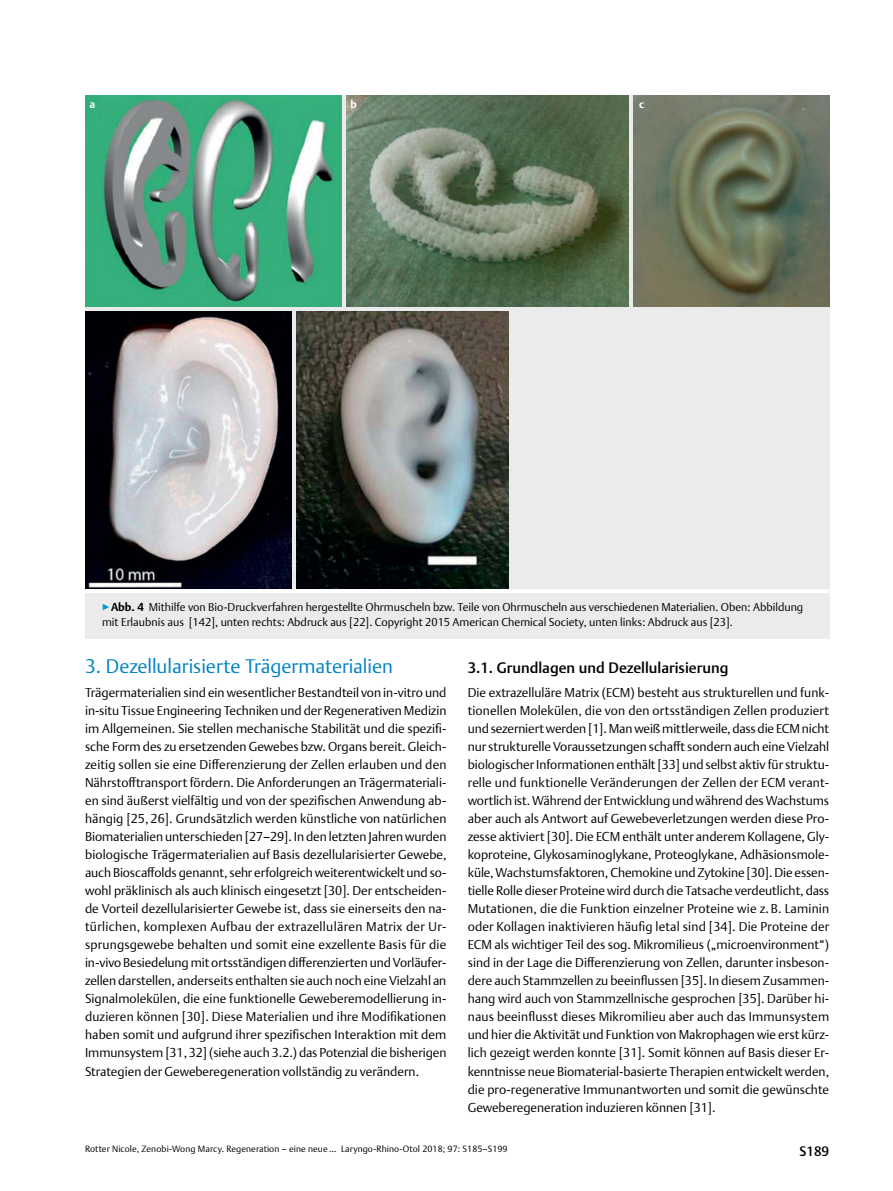
<style>
.page{position:relative;width:893px;height:1191px;background:#fff}
.page>*{position:absolute;margin:0;border:0;box-sizing:border-box;transform-origin:0 0}
.t1{font:300 19.5px "Thieme Argo 2011";color:#0083c2}
.t2{font:500 15px "Thieme Argo 2011";color:#000}
.t3{font:500 13.5px "Thieme Argo 2011";color:#000}
.t4{font:300 12.75px/18px "Thieme Argo 2011";color:#000;text-align:justify}
.t5{font:300 11.25px/15px "Thieme Argo 2011";color:#000}
.t6{font:700 10.8px "Thieme Argo 2011";color:#fff}
.t7{font:300 9px "Thieme Argo 2011";letter-spacing:.01em;color:#000}
.s1{color:#0095da}
.s2{font-weight:700}
</style>
<div class="page">
<div style="left:85px;top:95px;width:744px;height:494px;background:#ebebec"></div>
<img style="left:85px;top:95px;width:257px;height:212px">
<img style="left:346px;top:95px;width:283px;height:212px">
<img style="left:633px;top:95px;width:196px;height:212px">
<img style="left:85px;top:311px;width:207px;height:278px">
<img style="left:296px;top:311px;width:213px;height:278px">
<div style="left:85px;top:589px;width:744px;height:50px;background:#ebebec"></div>
<hr style="left:85px;top:589px;width:744px;height:4px;background:#fff">
<p class="t6" style="left:90px;top:97px;width:7px">a</p>
<p class="t6" style="left:351px;top:97px;width:8px">b</p>
<p class="t6" style="left:639px;top:97px;width:7px">c</p>
<p class="t5" style="left:102px;top:599px;width:703px"><span class="s1">▶</span><span class="s2">Abb. 4</span> Mithilfe von Bio-Druckverfahren hergestellte Ohrmuscheln bzw. Teile von Ohrmuscheln aus verschiedenen Materialien. Oben: Abbildung mit Erlaubnis aus [142], unten rechts: Abdruck aus [22]. Copyright 2015 American Chemical Society, unten links: Abdruck aus [23].</p>
<h1 class="t1" style="left:85px;top:653px;width:310px">3. Dezellularisierte Trägermaterialien</h1>
<p class="t4" style="left:85px;top:683px;width:363px">Trägermaterialien sind ein wesentlicher Bestandteil von in-vitro und in-situ Tissue Engineering Techniken und der Regenerativen Medizin im Allgemeinen. Sie stellen mechanische Stabilität und die spezifi&shy;sche Form des zu ersetzenden Gewebes bzw. Organs bereit. Gleich&shy;zeitig sollen sie eine Differenzierung der Zellen erlauben und den Nährstofftransport fördern. Die Anforderungen an Trägermateriali&shy;en sind äußerst vielfältig und von der spezifischen Anwendung ab&shy;hängig [25, 26]. Grundsätzlich werden künstliche von natürlichen Biomaterialien unterschieden [27–29]. In den letzten Jahren wurden biologische Trägermaterialien auf Basis dezellularisierter Gewebe, auch Bioscaffolds genannt, sehr erfolgreich weiterentwickelt und so&shy;wohl präklinisch als auch klinisch eingesetzt [30]. Der entscheiden&shy;de Vorteil dezellularisierter Gewebe ist, dass sie einerseits den na&shy;türlichen, komplexen Aufbau der extrazellulären Matrix der Ur&shy;sprungsgewebe behalten und somit eine exzellente Basis für die in-vivo Besiedelung mit ortsständigen differenzierten und Vorläufer&shy;zellen darstellen, anderseits enthalten sie auch noch eine Vielzahl an Signalmolekülen, die eine funktionelle Geweberemodellierung in&shy;duzieren können [30]. Diese Materialien und ihre Modifikationen haben somit und aufgrund ihrer spezifischen Interaktion mit dem Immunsystem [31,32] (siehe auch 3.2.) das Potenzial die bisherigen Strategien der Geweberegeneration vollständig zu verändern.</p>
<p class="t2" style="left:468px;top:658px;width:262px">3.1. Grundlagen und Dezellularisierung</p>
<p class="t4" style="left:468px;top:683px;width:363px">Die extrazelluläre Matrix (ECM) besteht aus strukturellen und funk&shy;tionellen Molekülen, die von den ortsständigen Zellen produziert und sezerniert werden [1]. Man weiß mittlerweile, dass die ECM nicht nur strukturelle Voraussetzungen schafft sondern auch eine Vielzahl biologischer Informationen enthält [33] und selbst aktiv für struktu&shy;relle und funktionelle Veränderungen der Zellen der ECM verant&shy;wortlich ist. Während der Entwicklung und während des Wachstums aber auch als Antwort auf Gewebeverletzungen werden diese Pro&shy;zesse aktiviert [30]. Die ECM enthält unter anderem Kollagene, Gly&shy;koproteine, Glykosaminoglykane, Proteoglykane, Adhäsionsmole&shy;küle, Wachstumsfaktoren, Chemokine und Zytokine [30]. Die essen&shy;tielle Rolle dieser Proteine wird durch die Tatsache verdeutlicht, dass Mutationen, die die Funktion einzelner Proteine wie z. B. Laminin oder Kollagen inaktivieren häufig letal sind [34]. Die Proteine der ECM als wichtiger Teil des sog. Mikromilieus („microenvironment“) sind in der Lage die Differenzierung von Zellen, darunter insbeson&shy;dere auch Stammzellen zu beeinflussen [35]. In diesem Zusammen&shy;hang wird auch von Stammzellnische gesprochen [35]. Darüber hi&shy;naus beeinflusst dieses Mikromilieu aber auch das Immunsystem und hier die Aktivität und Funktion von Makrophagen wie erst kürz&shy;lich gezeigt werden konnte [31]. Somit können auf Basis dieser Er&shy;kenntnisse neue Biomaterial-basierte Therapien entwickelt werden, die pro-regenerative Immunantworten und somit die gewünschte Geweberegeneration induzieren können [31].</p>
<p class="t7" style="left:85px;top:1143px;width:424px">Rotter Nicole, Zenobi-Wong Marcy. Regeneration – eine neue … Laryngo-Rhino-Otol 2018; 97: S185–S199</p>
<p class="t3" style="left:799px;top:1142px;width:31px">S189</p>
</div>
